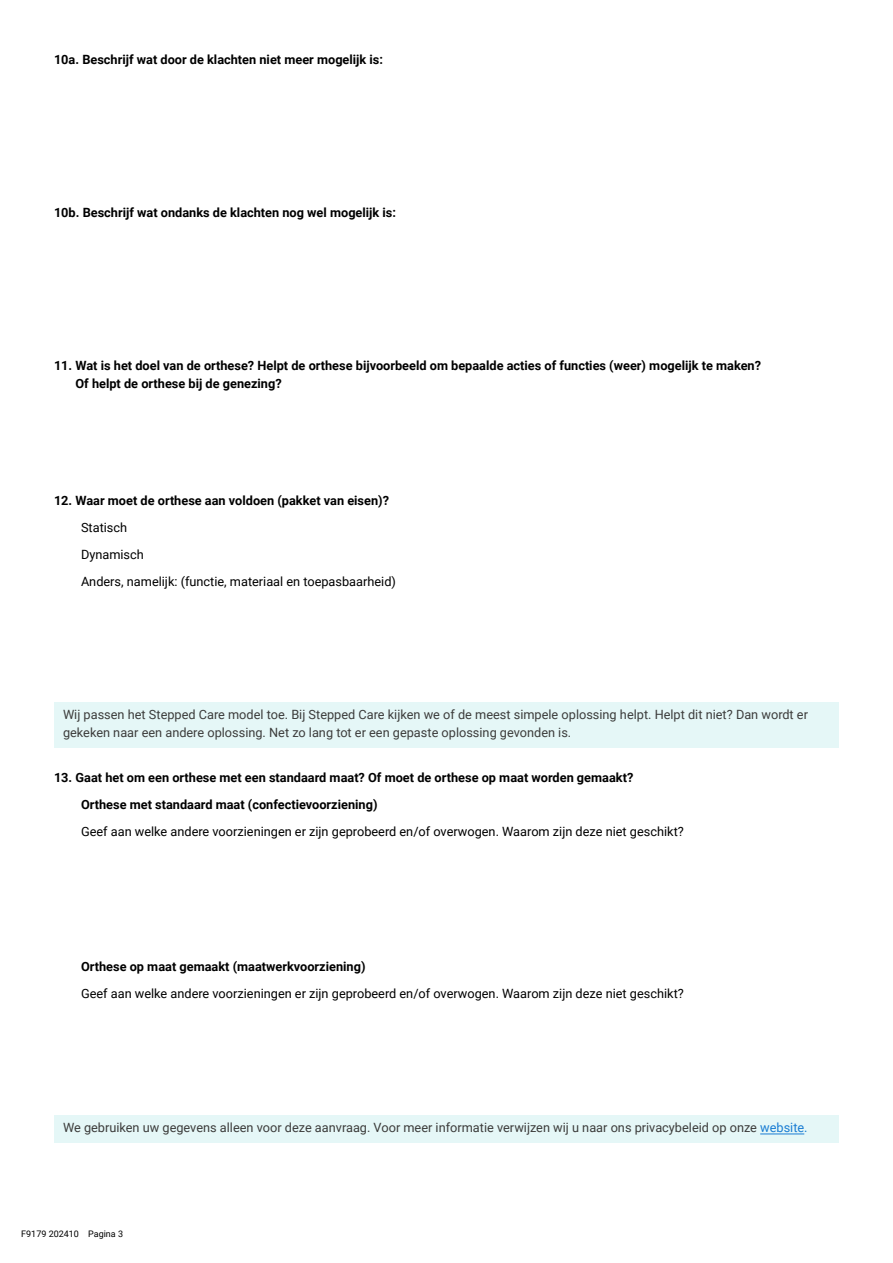
<style>
.page{position:relative;width:893px;height:1263px;background:#fff}
.page>*{position:absolute;margin:0;border:0;box-sizing:border-box;transform-origin:0 0}
.toelichting{font:12.75px/18px "Roboto";color:#3c3c3b}
.plat{font:700 12.75px/18px "Roboto";color:#000}
.Plat_checkbox{font:12.75px "Roboto";color:#000}
.H3_Plat_bold{font:700 12.75px "Roboto";color:#000}
.Plat_checkbox-2{font:700 12.75px "Roboto";color:#000}
.t1{font:9px "Roboto";color:#000}
.s1{color:#1a7dd3}
</style>
<div class="page">
<div style="left:54px;top:702px;width:785px;height:46px;background:#e5f7f7"></div>
<div style="left:54px;top:1115px;width:785px;height:27px;background:#e5f7f7"></div>
<hr style="left:760px;top:1134px;width:44px;height:1px;background:#1a7dd3">
<p class="H3_Plat_bold" style="left:54px;top:50px;width:331px">10a. Beschrijf wat door de klachten niet meer mogelijk is:</p>
<p class="H3_Plat_bold" style="left:54px;top:203px;width:344px">10b. Beschrijf wat ondanks de klachten nog wel mogelijk is:</p>
<p class="plat" style="left:76px;top:356px;width:687px;text-indent:-22px">11. Wat is het doel van de orthese? Helpt de orthese bijvoorbeeld om bepaalde acties of functies (weer) mogelijk te maken?<br>Of helpt de orthese bij de genezing?</p>
<p class="plat" style="left:54px;top:491px;width:337px">12. Waar moet de orthese aan voldoen (pakket van eisen)?</p>
<p class="Plat_checkbox" style="left:81px;top:518px;width:48px">Statisch</p>
<p class="Plat_checkbox" style="left:81px;top:545px;width:64px">Dynamisch</p>
<p class="Plat_checkbox" style="left:81px;top:572px;width:316px">Anders, namelijk: (functie, materiaal en toepasbaarheid)</p>
<p class="toelichting" style="left:63px;top:705px;width:746px">Wij passen het Stepped Care model toe. Bij Stepped Care kijken we of de meest simpele oplossing helpt. Helpt dit niet? Dan wordt er gekeken naar een andere oplossing. Net zo lang tot er een gepaste oplossing gevonden is.</p>
<p class="plat" style="left:54px;top:768px;width:581px">13. Gaat het om een orthese met een standaard maat? Of moet de orthese op maat worden gemaakt?</p>
<p class="Plat_checkbox-2" style="left:81px;top:796px;width:298px">Orthese met standaard maat (confectievoorziening)</p>
<p class="Plat_checkbox" style="left:81px;top:823px;width:604px">Geef aan welke andere voorzieningen er zijn geprobeerd en/of overwogen. Waarom zijn deze niet geschikt?</p>
<p class="Plat_checkbox-2" style="left:81px;top:958px;width:286px">Orthese op maat gemaakt (maatwerkvoorziening)</p>
<p class="Plat_checkbox" style="left:81px;top:985px;width:604px">Geef aan welke andere voorzieningen er zijn geprobeerd en/of overwogen. Waarom zijn deze niet geschikt?</p>
<p class="toelichting" style="left:63px;top:1118px;width:746px">We gebruiken uw gegevens alleen voor deze aanvraag. Voor meer informatie verwijzen wij u naar ons privacybeleid op onze <span class="s1">website.</span></p>
<p class="t1" style="left:21px;top:1227px;width:103px">F9179 202410 Pagina 3</p>
</div>
